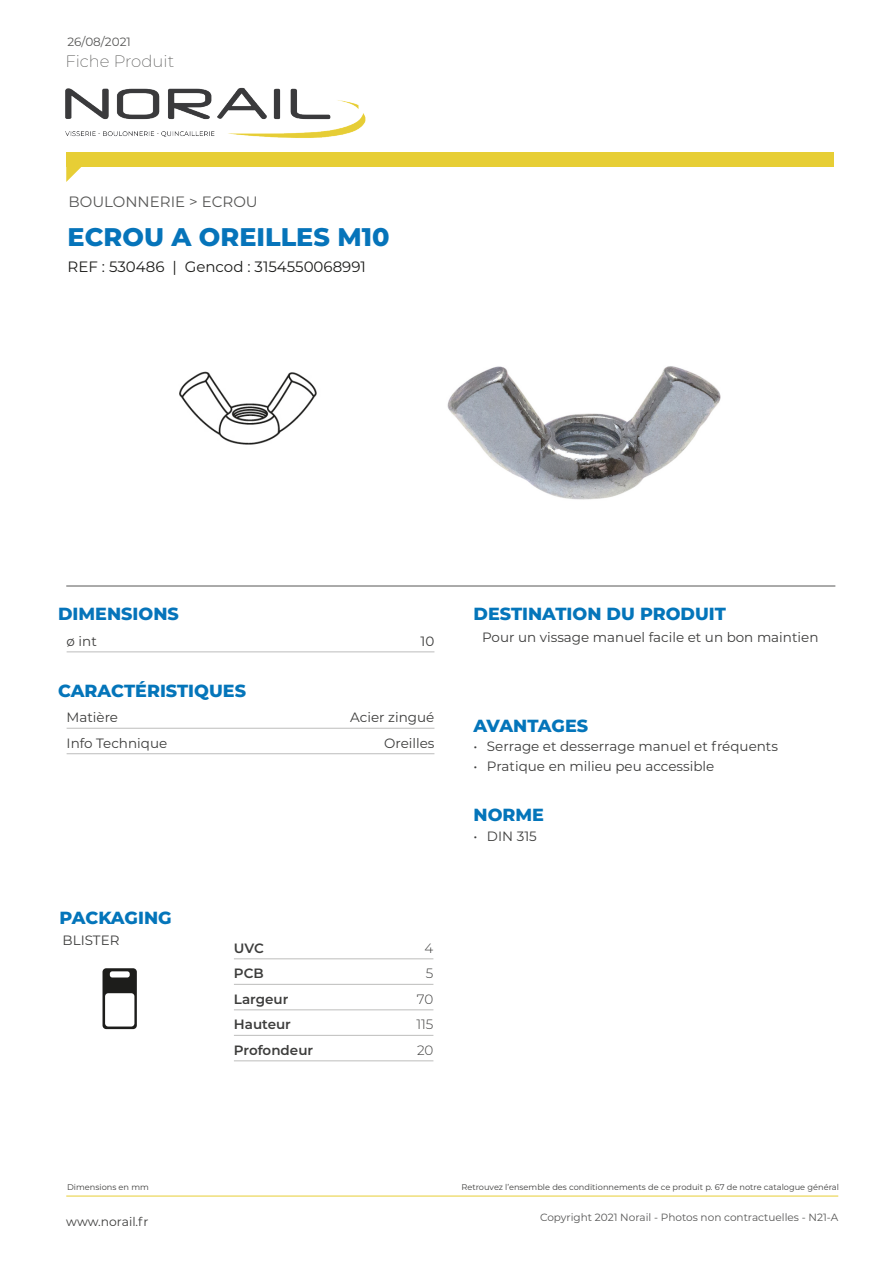
<style>
.page{position:relative;width:893px;height:1263px;background:#fff}
.page>*{position:absolute;margin:0;border:0;box-sizing:border-box;transform-origin:0 0}
.t1{font:800 25.5px "Montserrat";color:#0674ba}
.t2{font:800 17.55px "Montserrat";color:#0475ba}
.t3{font:800 17.55px "Montserrat";color:#0674ba}
.t4{font:200 16.5px "Montserrat";color:#575756}
.t5{font:15px "Montserrat";color:#1d1d1b}
.t6{font:15px "Montserrat";color:#575756}
.t7{font:13.5px "Montserrat";color:#3d3d3c}
.t8{font:600 13.5px "Montserrat";color:#3d3d3c}
.t9{font:300 13.5px "Montserrat";color:#3d3d3c}
.t10{font:12.3px "Montserrat";color:#3d3d3c}
.t11{font:12px "Montserrat";color:#575756}
.t12{font:10.5px "Montserrat";color:#575756}
.t13{font:8.25px "Montserrat";color:#3d3d3c}
</style>
<div class="page">
<div style="left:66px;top:152px;width:767px;height:15px;background:#e7ce35"></div>
<svg style="left:66px;top:167px;width:15px;height:15px"></svg>
<img style="left:65px;top:87px;width:301px;height:51px">
<hr style="left:66px;top:586px;width:769px;height:1px;background:#575756">
<hr style="left:66px;top:1196px;width:772px;height:1px;background:#e7ce35">
<hr style="left:67px;top:651px;width:367px;height:1px;background:#bdbdbc">
<hr style="left:67px;top:728px;width:367px;height:1px;background:#bdbdbc">
<hr style="left:67px;top:753px;width:367px;height:1px;background:#bdbdbc">
<hr style="left:234px;top:958px;width:199px;height:1px;background:#bdbdbc">
<hr style="left:234px;top:984px;width:199px;height:1px;background:#bdbdbc">
<hr style="left:234px;top:1009px;width:199px;height:1px;background:#bdbdbc">
<hr style="left:234px;top:1035px;width:199px;height:1px;background:#bdbdbc">
<hr style="left:234px;top:1060px;width:199px;height:1px;background:#bdbdbc">
<svg style="left:103px;top:968px;width:34px;height:61px"></svg>
<img style="left:447px;top:366px;width:274px;height:134px">
<img style="left:179px;top:371px;width:138px;height:74px">
<p class="t11" style="left:67px;top:33px;width:65px">26/08/2021</p>
<p class="t4" style="left:65px;top:50px;width:110px">Fiche Produit</p>
<p class="t6" style="left:68px;top:192px;width:191px">BOULONNERIE &gt; ECROU</p>
<p class="t1" style="left:68px;top:219px;width:323px">ECROU A OREILLES M10</p>
<p class="t5" style="left:68px;top:256px;width:300px">REF : 530486 | Gencod : 3154550068991</p>
<p class="t3" style="left:58px;top:601px;width:122px">DIMENSIONS</p>
<p class="t7" style="left:67px;top:632px;width:32px">ø int</p>
<p class="t7" style="left:421px;top:632px;width:15px">10</p>
<p class="t2" style="left:58px;top:678px;width:189px">CARACTÉRISTIQUES</p>
<p class="t7" style="left:67px;top:708px;width:53px">Matière</p>
<p class="t7" style="left:350px;top:708px;width:86px">Acier zingué</p>
<p class="t7" style="left:67px;top:734px;width:102px">Info Technique</p>
<p class="t7" style="left:384px;top:734px;width:52px">Oreilles</p>
<p class="t2" style="left:60px;top:904px;width:114px">PACKAGING</p>
<p class="t7" style="left:63px;top:930px;width:58px">BLISTER</p>
<p class="t8" style="left:234px;top:938px;width:32px">UVC</p>
<p class="t9" style="left:425px;top:939px;width:10px">4</p>
<p class="t8" style="left:234px;top:964px;width:31px">PCB</p>
<p class="t9" style="left:426px;top:964px;width:9px">5</p>
<p class="t8" style="left:234px;top:989px;width:56px">Largeur</p>
<p class="t9" style="left:417px;top:990px;width:18px">70</p>
<p class="t8" style="left:234px;top:1015px;width:59px">Hauteur</p>
<p class="t9" style="left:416px;top:1015px;width:19px">115</p>
<p class="t8" style="left:234px;top:1040px;width:81px">Profondeur</p>
<p class="t9" style="left:417px;top:1041px;width:18px">20</p>
<p class="t2" style="left:474px;top:601px;width:254px">DESTINATION DU PRODUIT</p>
<p class="t7" style="left:482px;top:628px;width:338px">Pour un vissage manuel facile et un bon maintien</p>
<p class="t2" style="left:474px;top:712px;width:116px">AVANTAGES</p>
<p class="t7" style="left:474px;top:737px;width:306px">• Serrage et desserrage manuel et fréquents</p>
<p class="t7" style="left:474px;top:757px;width:242px">• Pratique en milieu peu accessible</p>
<p class="t2" style="left:474px;top:802px;width:72px">NORME</p>
<p class="t7" style="left:474px;top:827px;width:65px">• DIN 315</p>
<p class="t13" style="left:67px;top:1182px;width:83px">Dimensions en mm</p>
<p class="t13" style="left:461px;top:1182px;width:379px">Retrouvez l’ensemble des conditionnements de ce produit p. 67 de notre catalogue général</p>
<p class="t10" style="left:66px;top:1213px;width:84px">www.norail.fr</p>
<p class="t12" style="left:540px;top:1209px;width:300px">Copyright 2021 Norail - Photos non contractuelles - N21-A</p>
</div>
